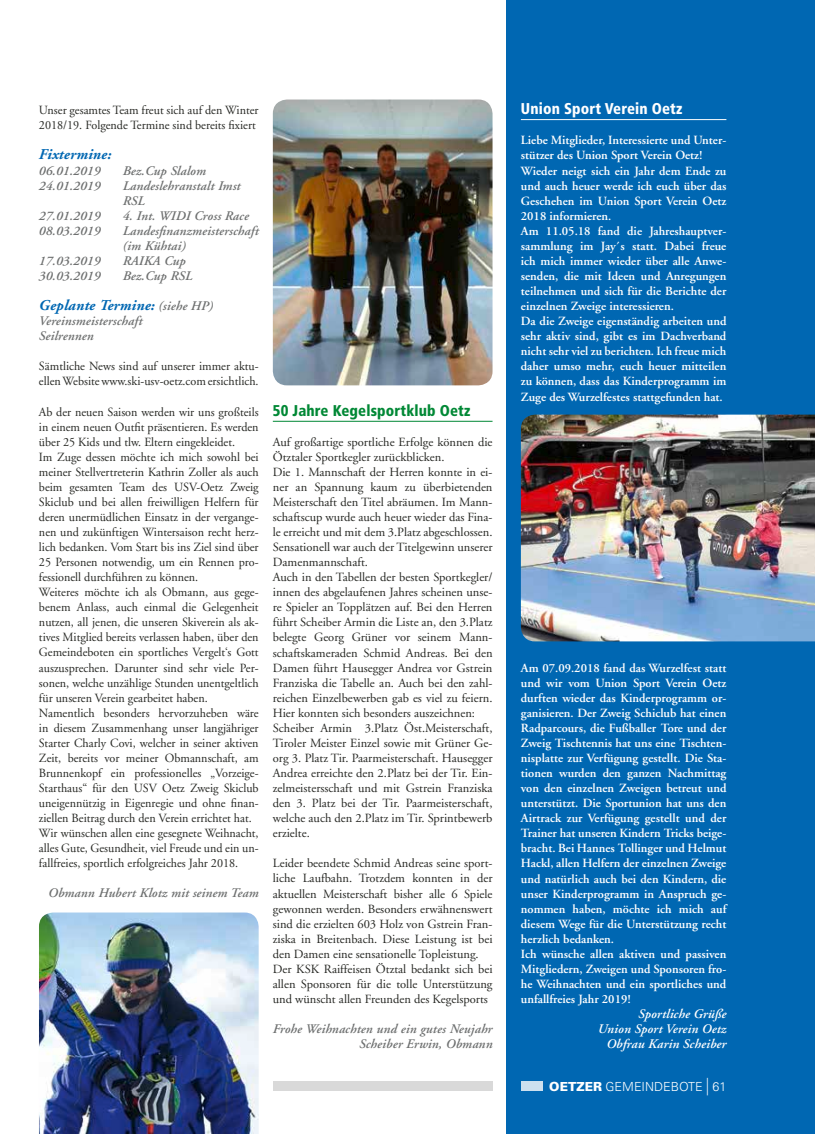
<style>
.page{position:relative;width:815px;height:1134px;background:#fff}
.page>*{position:absolute;margin:0;border:0;box-sizing:border-box;transform-origin:0 0}
.t1{font:900 condensed 15.62px "Frutiger LT";letter-spacing:.01em;color:#008835;scale:.95 1}
.t2{font:900 condensed 15.62px "Frutiger LT";letter-spacing:.01em;color:#fff;scale:.95 1}
.t3{font:italic 700 15px "Adobe Garamond LT";letter-spacing:.01em;color:#0067b2}
.t4{font:italic 600 13.12px/15px "Adobe Garamond LT";letter-spacing:.01em;color:#6e7070}
.t5{font:italic 600 13.12px/15px "Adobe Garamond LT";letter-spacing:.01em;color:#fff;text-align:right}
.t6{font:12.5px/15px "Adobe Garamond LT";color:#272824}
.t7{font:600 12.5px/15.1px "Adobe Garamond LT";color:#fff}
.t8{font:300 12.5px "Univers LT";color:#fff}
.s1{font-weight:600;font-size:13.12px;color:#6e7070}
.s2{font-weight:900}
.s3{font-size:17.5px}
</style>
<div class="page">
<div style="left:507px;top:0;width:308px;height:1134px;background:#0067b2"></div>
<hr style="left:273px;top:421px;width:220px;height:1px;background:#008835">
<div style="left:521px;top:1081px;width:21px;height:10px;background:#cce0ef"></div>
<hr style="left:521px;top:119px;width:205px;height:1px;background:#fff">
<img style="left:521px;top:415px;width:294px;height:226px">
<img style="left:39px;top:912px;width:220px;height:222px">
<img style="left:273px;top:100px;width:220px;height:285px">
<div style="left:273px;top:1081px;width:220px;height:10px;background:#d9d9d9"></div>
<p class="t6" style="left:39px;top:103px;width:221px">Unser gesamtes Team freut sich auf den Winter<br>2018/19. Folgende Termine sind bereits fixiert</p>
<p class="t3" style="left:39px;top:146px;width:74px">Fixtermine:</p>
<p class="t4" style="left:39px;top:163px;width:63px">06.01.2019</p>
<p class="t4" style="left:123px;top:163px;width:85px">Bez.Cup Slalom</p>
<p class="t4" style="left:39px;top:178px;width:63px">24.01.2019</p>
<p class="t4" style="left:123px;top:178px;width:119px">Landeslehranstalt Imst<br>RSL</p>
<p class="t4" style="left:39px;top:208px;width:63px">27.01.2019</p>
<p class="t4" style="left:123px;top:208px;width:128px">4. Int. WIDI Cross Race</p>
<p class="t4" style="left:39px;top:223px;width:63px">08.03.2019</p>
<p class="t4" style="left:123px;top:223px;width:137px">Landesfinanzmeisterschaft (im Kühtai)</p>
<p class="t4" style="left:39px;top:253px;width:63px">17.03.2019</p>
<p class="t4" style="left:123px;top:253px;width:65px">RAIKA Cup</p>
<p class="t4" style="left:39px;top:268px;width:63px">30.03.2019</p>
<p class="t4" style="left:123px;top:268px;width:71px">Bez.Cup RSL</p>
<p class="t3" style="left:39px;top:296px;width:176px">Geplante Termine: <span class="s1">(siehe HP)</span></p>
<p class="t4" style="left:39px;top:313px;width:105px">Vereinsmeisterschaft<br>Seilrennen</p>
<p class="t6" style="left:39px;top:359px;width:221px">Sämtliche News sind auf unserer immer aktu&shy;ellen Website www.ski-usv-oetz.com ersichtlich.</p>
<p class="t6" style="left:39px;top:404px;width:221px">Ab der neuen Saison werden wir uns großteils in einem neuen Outfit präsentieren. Es werden über 25 Kids und tlw. Eltern eingekleidet.<br>Im Zuge dessen möchte ich mich sowohl bei meiner Stellvertreterin Kathrin Zoller als auch beim gesamten Team des USV-Oetz Zweig Skiclub und bei allen freiwilligen Helfern für deren unermüdlichen Einsatz in der vergange&shy;nen und zukünftigen Wintersaison recht herz&shy;lich bedanken. Vom Start bis ins Ziel sind über 25 Personen notwendig, um ein Rennen pro&shy;fessionell durchführen zu können.<br>Weiteres möchte ich als Obmann, aus gege&shy;benem Anlass, auch einmal die Gelegenheit nutzen, all jenen, die unseren Skiverein als ak&shy;tives Mitglied bereits verlassen haben, über den Gemeindeboten ein sportliches Vergelt‘s Gott auszusprechen. Darunter sind sehr viele Per&shy;sonen, welche unzählige Stunden unentgeltlich für unseren Verein gearbeitet haben.<br>Namentlich besonders hervorzuheben wäre in diesem Zusammenhang unser langjähriger Starter Charly Covi, welcher in seiner aktiven Zeit, bereits vor meiner Obmannschaft, am Brunnenkopf ein professionelles „Vorzeige-Starthaus“ für den USV Oetz Zweig Skiclub uneigennützig in Eigenregie und ohne finan&shy;ziellen Beitrag durch den Verein errichtet hat.<br>Wir wünschen allen eine gesegnete Weihnacht, alles Gute, Gesundheit, viel Freude und ein un&shy;fallfreies, sportlich erfolgreiches Jahr 2018.</p>
<p class="t4" style="left:48px;top:886px;width:212px">Obmann Hubert Klotz mit seinem Team</p>
<p class="t1" style="left:273px;top:401px;width:210px">50 Jahre Kegelsportklub Oetz</p>
<p class="t6" style="left:273px;top:434px;width:221px">Auf großartige sportliche Erfolge können die Ötztaler Sportkegler zurückblicken.<br>Die 1. Mannschaft der Herren konnte in ei&shy;ner an Spannung kaum zu überbietenden Meisterschaft den Titel abräumen. Im Mann&shy;schaftscup wurde auch heuer wieder das Fina&shy;le erreicht und mit dem 3.Platz abgeschlossen.<br>Sensationell war auch der Titelgewinn unserer Damenmannschaft.<br>Auch in den Tabellen der besten Sportkegler/ innen des abgelaufenen Jahres scheinen unse&shy;re Spieler an Topplätzen auf. Bei den Herren führt Scheiber Armin die Liste an, den 3.Platz belegte Georg Grüner vor seinem Mann&shy;schaftskameraden Schmid Andreas. Bei den Damen führt Hausegger Andrea vor Gstrein Franziska die Tabelle an. Auch bei den zahl&shy;reichen Einzelbewerben gab es viel zu feiern.<br>Hier konnten sich besonders auszeichnen:<br>Scheiber Armin 3.Platz Öst.Meisterschaft, Tiroler Meister Einzel sowie mit Grüner Ge&shy;org 3. Platz Tir. Paarmeisterschaft. Hausegger Andrea erreichte den 2.Platz bei der Tir. Ein&shy;zelmeistersschaft und mit Gstrein Franziska den 3. Platz bei der Tir. Paarmeisterschaft, welche auch den 2.Platz im Tir. Sprintbewerb erzielte.</p>
<p class="t6" style="left:273px;top:856px;width:221px">Leider beendete Schmid Andreas seine sport&shy;liche Laufbahn. Trotzdem konnten in der aktuellen Meisterschaft bisher alle 6 Spiele gewonnen werden. Besonders erwähnenswert sind die erzielten 603 Holz von Gstrein Fran&shy;ziska in Breitenbach. Diese Leistung ist bei den Damen eine sensationelle Topleistung.<br>Der KSK Raiffeisen Ötztal bedankt sich bei allen Sponsoren für die tolle Unterstützung und wünscht allen Freunden des Kegelsports</p>
<p class="t4" style="left:273px;top:1021px;width:221px;text-align:right">Frohe Weihnachten und ein gutes Neujahr<br>Scheiber Erwin, Obmann</p>
<p class="t2" style="left:521px;top:99px;width:172px">Union Sport Verein Oetz</p>
<p class="t7" style="left:521px;top:133px;width:207px">Liebe Mitglieder, Interessierte und Unter&shy;stützer des Union Sport Verein Oetz!<br>Wieder neigt sich ein Jahr dem Ende zu und auch heuer werde ich euch über das Geschehen im Union Sport Verein Oetz 2018 informieren.<br>Am 11.05.18 fand die Jahreshauptver&shy;sammlung im Jay´s statt. Dabei freue ich mich immer wieder über alle Anwe&shy;senden, die mit Ideen und Anregungen teilnehmen und sich für die Berichte der einzelnen Zweige interessieren.<br>Da die Zweige eigenständig arbeiten und sehr aktiv sind, gibt es im Dachverband nicht sehr viel zu berichten. Ich freue mich daher umso mehr, euch heuer mitteilen zu können, dass das Kinderprogramm im Zuge des Wurzelfestes stattgefunden hat.</p>
<p class="t7" style="left:521px;top:660px;width:207px">Am 07.09.2018 fand das Wurzelfest statt und wir vom Union Sport Verein Oetz durften wieder das Kinderprogramm or&shy;ganisieren. Der Zweig Schiclub hat einen Radparcours, die Fußballer Tore und der Zweig Tischtennis hat uns eine Tischten&shy;nisplatte zur Verfügung gestellt. Die Sta&shy;tionen wurden den ganzen Nachmittag von den einzelnen Zweigen betreut und unterstützt. Die Sportunion hat uns den Airtrack zur Verfügung gestellt und der Trainer hat unseren Kindern Tricks beige&shy;bracht. Bei Hannes Tollinger und Helmut Hackl, allen Helfern der einzelnen Zweige und natürlich auch bei den Kindern, die unser Kinderprogramm in Anspruch ge&shy;nommen haben, möchte ich mich auf diesem Wege für die Unterstützung recht herzlich bedanken.<br>Ich wünsche allen aktiven und passiven Mitgliedern, Zweigen und Sponsoren fro&shy;he Weihnachten und ein sportliches und unfallfreies Jahr 2019!</p>
<p class="t5" style="left:598px;top:1006px;width:130px">Sportliche Grüße<br>Union Sport Verein Oetz<br>Obfrau Karin Scheiber</p>
<p class="t8" style="left:549px;top:1079px;width:179px"><span class="s2">OETZER</span> GEMEINDEBOTE <span class="s3">|</span> 61</p>
</div>
